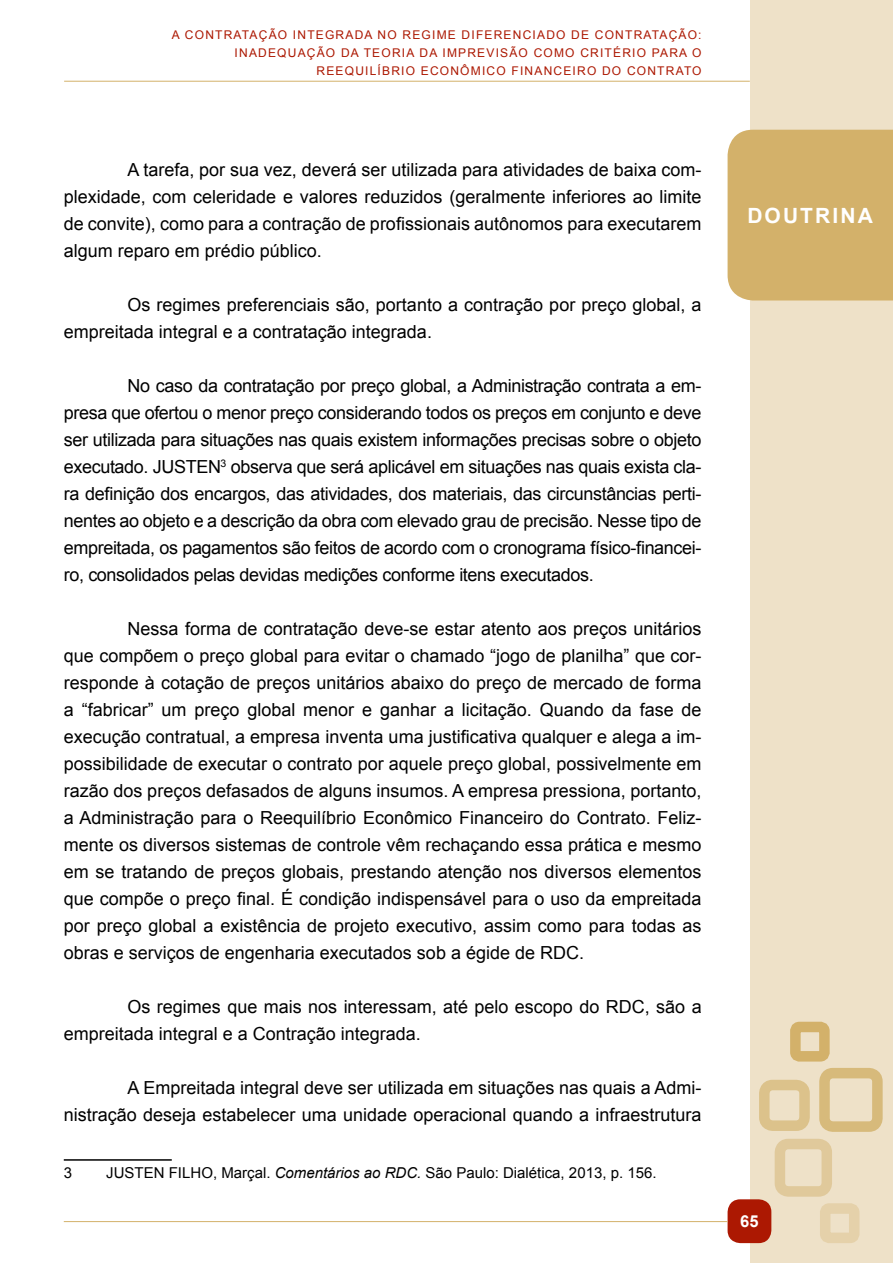
<style>
.page{position:relative;width:893px;height:1263px;background:#fff}
.page>*{position:absolute;margin:0;border:0;box-sizing:border-box;transform-origin:0 0}
.t1{font:700 21px "Arial";letter-spacing:.1em;color:#fff}
.t2{font:18px/27px "Arial";color:#000;text-align:justify}
.t3{font:700 16.5px "Arial";color:#fff}
.t4{font:15px "Arial";color:#000}
.t5{font:12px/18px "Arial";letter-spacing:.1em;color:#ac1802;text-align:right}
.s1{font-style:italic}
</style>
<div class="page">
<div style="left:750px;top:0;width:143px;height:1263px;background:#eee1c8"></div>
<div style="left:728px;top:130px;width:165px;height:170px;background:#d3b16a"></div>
<div style="left:728px;top:1199px;width:43px;height:44px;background:#ac1802;border-radius:13px"></div>
<hr style="left:64px;top:1221px;width:664px;height:1px;background:#d3b16a">
<div style="left:819px;top:1068px;width:64px;height:64px;border:10px solid #d7ba7b;border-radius:9px"></div>
<div style="left:759px;top:1080px;width:51px;height:51px;border:10px solid #dcc28b;border-radius:9px"></div>
<div style="left:775px;top:1139px;width:57px;height:58px;border:10px solid #e0c99b;border-radius:9px"></div>
<div style="left:820px;top:1203px;width:39px;height:40px;border:10px solid #e5d1aa;border-radius:4px"></div>
<div style="left:790px;top:1022px;width:40px;height:39px;border:10px solid #d3b16a;border-radius:4px"></div>
<hr style="left:64px;top:81px;width:686px;height:1px;background:#d3b16a">
<hr style="left:64px;top:1159px;width:108px;height:2px;background:#000">
<p class="t5" style="left:172px;top:26px;width:531px">A CONTRATAÇÃO INTEGRADA NO REGIME DIFERENCIADO DE CONTRATAÇÃO:<br>INADEQUAÇÃO DA TEORIA DA IMPREVISÃO COMO CRITÉRIO PARA O<br>REEQUILÍBRIO ECONÔMICO FINANCEIRO DO CONTRATO</p>
<p class="t2" style="left:64px;top:156px;width:639px;text-indent:64px">A tarefa, por sua vez, deverá ser utilizada para atividades de baixa com&shy;plexidade, com celeridade e valores reduzidos (geralmente inferiores ao limite de convite), como para a contração de profissionais autônomos para executarem algum reparo em prédio público.</p>
<p class="t2" style="left:64px;top:291px;width:639px;text-indent:64px">Os regimes preferenciais são, portanto a contração por preço global, a empreitada integral e a contratação integrada.</p>
<p class="t2" style="left:64px;top:372px;width:639px;text-indent:64px">No caso da contratação por preço global, a Administração contrata a em&shy;presa que ofertou o menor preço considerando todos os preços em conjunto e deve ser utilizada para situações nas quais existem informações precisas sobre o objeto executado. JUSTEN<sup>3</sup> observa que será aplicável em situações nas quais exista cla&shy;ra definição dos encargos, das atividades, dos materiais, das circunstâncias perti&shy;nentes ao objeto e a descrição da obra com elevado grau de precisão. Nesse tipo de empreitada, os pagamentos são feitos de acordo com o cronograma físico-financei&shy;ro, consolidados pelas devidas medições conforme itens executados.</p>
<p class="t2" style="left:64px;top:615px;width:639px;text-indent:64px">Nessa forma de contratação deve-se estar atento aos preços unitários que compõem o preço global para evitar o chamado “jogo de planilha” que cor&shy;responde à cotação de preços unitários abaixo do preço de mercado de forma a “fabricar” um preço global menor e ganhar a licitação. Quando da fase de execução contratual, a empresa inventa uma justificativa qualquer e alega a im&shy;possibilidade de executar o contrato por aquele preço global, possivelmente em razão dos preços defasados de alguns insumos. A empresa pressiona, portanto, a Administração para o Reequilíbrio Econômico Financeiro do Contrato. Feliz&shy;mente os diversos sistemas de controle vêm rechaçando essa prática e mesmo em se tratando de preços globais, prestando atenção nos diversos elementos que compõe o preço final. É condição indispensável para o uso da empreitada por preço global a existência de projeto executivo, assim como para todas as obras e serviços de engenharia executados sob a égide de RDC.</p>
<p class="t2" style="left:64px;top:993px;width:639px;text-indent:64px">Os regimes que mais nos interessam, até pelo escopo do RDC, são a empreitada integral e a Contração integrada.</p>
<p class="t2" style="left:64px;top:1074px;width:639px;text-align:right">A Empreitada integral deve ser utilizada em situações nas quais a Admi&shy;nistração deseja estabelecer uma unidade operacional quando a infraestrutura</p>
<p class="t4" style="left:64px;top:1163px;width:10px">3</p>
<p class="t4" style="left:106px;top:1163px;width:552px">JUSTEN FILHO, Marçal. <span class="s1">Comentários ao RDC.</span> São Paulo: Dialética, 2013, p. 156.</p>
<p class="t1" style="left:747px;top:201px;width:127px">DOUTRINA</p>
<p class="t3" style="left:740px;top:1210px;width:20px">65</p>
</div>
